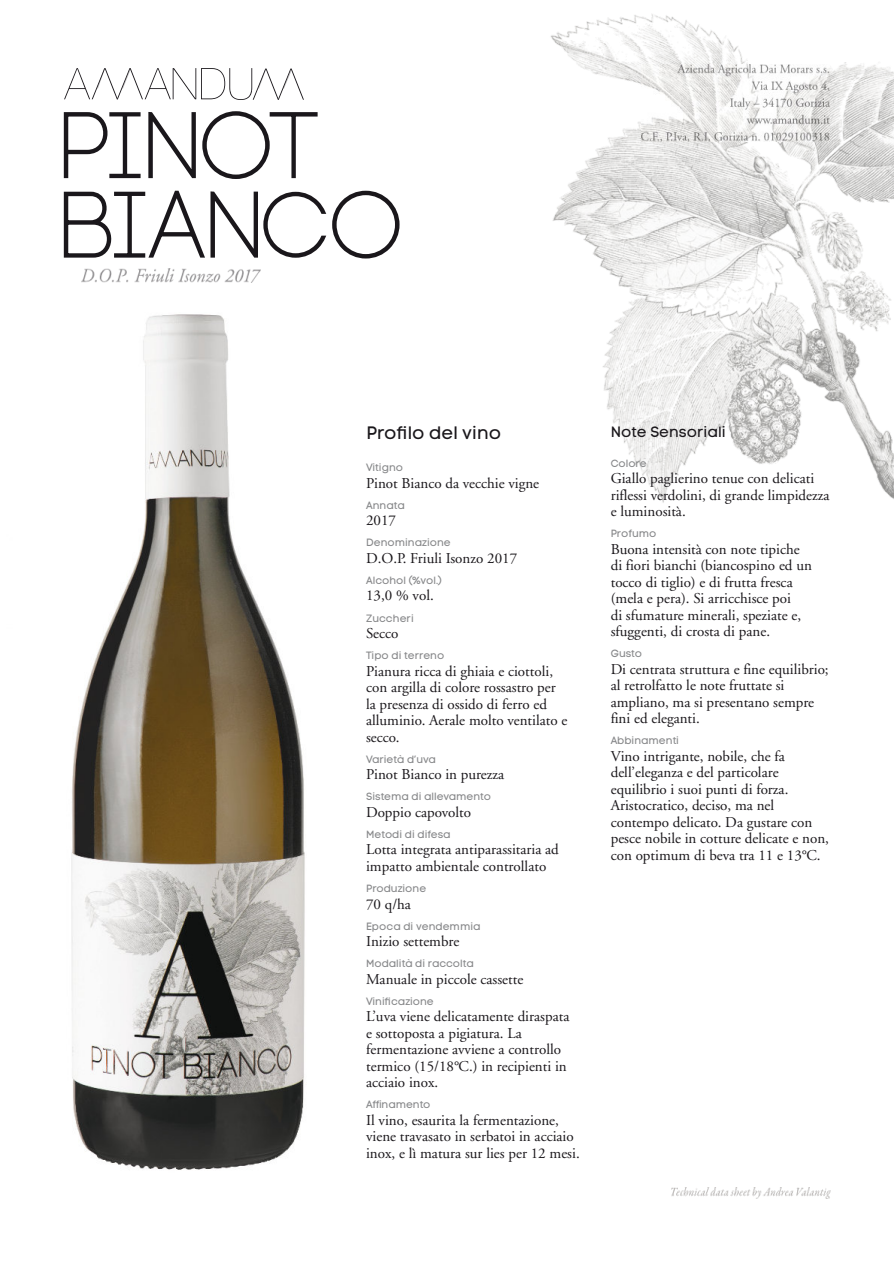
<style>
.page{position:relative;width:894px;height:1263px;background:#fff}
.page>*{position:absolute;margin:0;border:0;box-sizing:border-box;transform-origin:0 0}
.t1{font:18px "Code Pro LC";color:#1a171b}
.t2{font:15px/16.5px "Adobe Garamond";color:#1a171b}
.t3{font:15px "Code Pro LC";color:#1a171b}
.t4{font:10.5px "Code Pro LC";color:#87888a}
</style>
<div class="page">
<img style="left:550px;top:14px;width:343px;height:489px">
<svg style="left:64px;top:68px;width:240px;height:32px"></svg>
<img style="left:71px;top:282px;width:234px;height:888px">
<svg style="left:63px;top:111px;width:337px;height:148px"></svg>
<img style="left:641px;top:65px;width:189px;height:76px">
<img style="left:671px;top:1188px;width:159px;height:10px">
<img style="left:81px;top:268px;width:179px;height:14px">
<p class="t1" style="left:366px;top:426px;width:136px">Profilo del vino</p>
<p class="t4" style="left:366px;top:463px;width:38px">Vitigno</p>
<p class="t2" style="left:366px;top:476px;width:175px">Pinot Bianco da vecchie vigne</p>
<p class="t4" style="left:366px;top:501px;width:40px">Annata</p>
<p class="t2" style="left:366px;top:513px;width:32px">2017</p>
<p class="t4" style="left:366px;top:538px;width:86px">Denominazione</p>
<p class="t2" style="left:366px;top:551px;width:153px">D.O.P. Friuli Isonzo 2017</p>
<p class="t4" style="left:366px;top:576px;width:77px">Alcohol (%vol.)</p>
<p class="t2" style="left:366px;top:589px;width:69px">13,0 % vol.</p>
<p class="t4" style="left:366px;top:614px;width:49px">Zuccheri</p>
<p class="t2" style="left:366px;top:626px;width:34px">Secco</p>
<p class="t4" style="left:366px;top:651px;width:80px">Tipo di terreno</p>
<p class="t2" style="left:366px;top:664px;width:203px">Pianura ricca di ghiaia e ciottoli, con argilla di colore rossastro per la presenza di ossido di ferro ed alluminio. Aerale molto ventilato e secco.</p>
<p class="t4" style="left:366px;top:755px;width:71px">Varietà d’uva</p>
<p class="t2" style="left:366px;top:767px;width:140px">Pinot Bianco in purezza</p>
<p class="t4" style="left:366px;top:792px;width:126px">Sistema di allevamento</p>
<p class="t2" style="left:366px;top:805px;width:106px">Doppio capovolto</p>
<p class="t4" style="left:366px;top:830px;width:86px">Metodi di difesa</p>
<p class="t2" style="left:366px;top:843px;width:194px">Lotta integrata antiparassitaria ad impatto ambientale controllato</p>
<p class="t4" style="left:366px;top:884px;width:62px">Produzione</p>
<p class="t2" style="left:366px;top:897px;width:46px">70 q/ha</p>
<p class="t4" style="left:366px;top:922px;width:116px">Epoca di vendemmia</p>
<p class="t2" style="left:366px;top:934px;width:95px">Inizio settembre</p>
<p class="t4" style="left:366px;top:959px;width:109px">Modalità di raccolta</p>
<p class="t2" style="left:366px;top:972px;width:159px">Manuale in piccole cassette</p>
<p class="t4" style="left:366px;top:997px;width:69px">Vinificazione</p>
<p class="t2" style="left:366px;top:1010px;width:205px">L’uva viene delicatamente diraspata e sottoposta a pigiatura. La fermentazione avviene a controllo termico (15/18°C.) in recipienti in acciaio inox.</p>
<p class="t4" style="left:366px;top:1101px;width:66px">Affinamento</p>
<p class="t2" style="left:366px;top:1113px;width:215px">Il vino, esaurita la fermentazione, viene travasato in serbatoi in acciaio inox, e lì matura sur lies per 12 mesi.</p>
<p class="t3" style="left:610px;top:426px;width:116px">Note Sensoriali</p>
<p class="t4" style="left:610px;top:459px;width:38px">Colore</p>
<p class="t2" style="left:610px;top:471px;width:220px">Giallo paglierino tenue con delicati riflessi verdolini, di grande limpidezza e luminosità.</p>
<p class="t4" style="left:610px;top:529px;width:47px">Profumo</p>
<p class="t2" style="left:610px;top:542px;width:203px">Buona intensità con note tipiche di fiori bianchi (biancospino ed un tocco di tiglio) e di frutta fresca (mela e pera). Si arricchisce poi<br>di sfumature minerali, speziate e, sfuggenti, di crosta di pane.</p>
<p class="t4" style="left:610px;top:649px;width:33px">Gusto</p>
<p class="t2" style="left:610px;top:662px;width:219px">Di centrata struttura e fine equilibrio; al retrolfatto le note fruttate si ampliano, ma si presentano sempre fini ed eleganti.</p>
<p class="t4" style="left:610px;top:736px;width:70px">Abbinamenti</p>
<p class="t2" style="left:610px;top:749px;width:220px">Vino intrigante, nobile, che fa dell’eleganza e del particolare equilibrio i suoi punti di forza.<br>Aristocratico, deciso, ma nel contempo delicato. Da gustare con pesce nobile in cotture delicate e non, con optimum di beva tra 11 e 13°C.</p>
</div>
